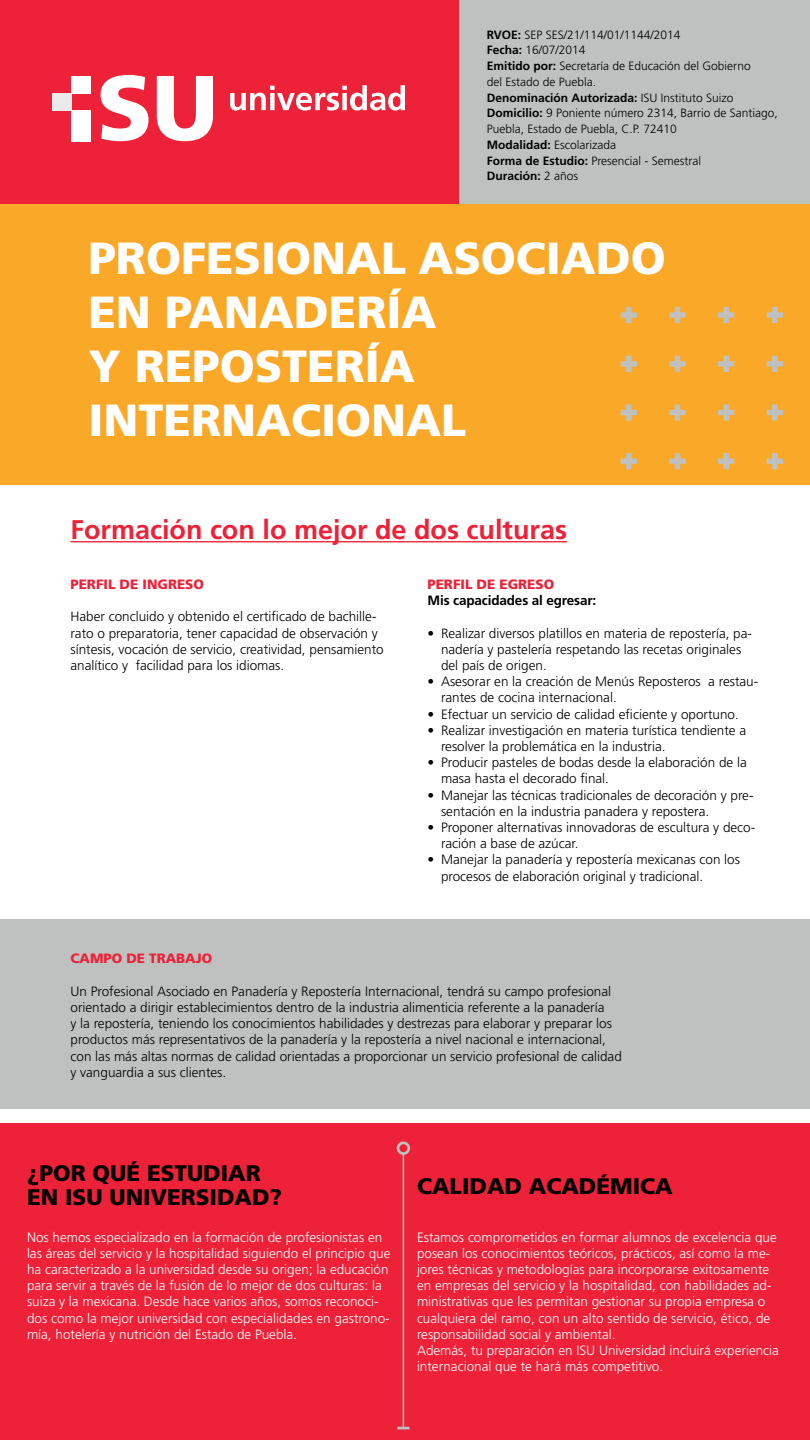
<style>
.page{position:relative;width:810px;height:1440px;background:#fff}
.page>*{position:absolute;margin:0;border:0;box-sizing:border-box;transform-origin:0 0}
.CARRERA{font:900 45px/54px "Frutiger LT Std";color:#fff}
.Formación{font:700 27px "Frutiger LT Std";color:#ed2137}
.TÍTULO_NEGRO{font:900 22.5px/24px "Frutiger LT Std";color:#000}
.PERFIL-3{font:300 13.5px/16.2px "Frutiger LT Std";color:#000}
.ESTUDIAR-CALIDAD{font:300 13.5px/16.2px "Frutiger LT Std";color:#fff}
.PERFIL-1{font:900 13.5px "Frutiger LT Std";color:#ed2137}
.PERFIL-2{font:700 13.5px "Frutiger LT Std";letter-spacing:-.01em;color:#000}
.Modalidad{font:300 12px/15.8px "Frutiger LT Std";color:#000}
.Modalidad-2{font:700 12px "Frutiger LT Std";color:#000}
.s1{font-weight:700}
.s2{font-weight:300}
</style>
<div class="page">
<div style="left:0;top:0;width:486px;height:228px;background:#ed2137"></div>
<div style="left:459px;top:0;width:351px;height:206px;background:#bfc1c1"></div>
<div style="left:0;top:919px;width:810px;height:189px;background:#bfc1c1"></div>
<div style="left:0;top:205px;width:810px;height:280px;background:#faa828"></div>
<svg style="left:230px;top:85px;width:175px;height:26px"></svg>
<svg style="left:101px;top:75px;width:48px;height:66px"></svg>
<svg style="left:157px;top:76px;width:56px;height:65px"></svg>
<div style="left:52px;top:93px;width:19px;height:17px;background:#eaeaea"></div>
<div style="left:71px;top:76px;width:20px;height:17px;background:#fff"></div>
<div style="left:71px;top:110px;width:20px;height:31px;background:#fff"></div>
<svg style="left:621px;top:307px;width:16px;height:16px"></svg>
<svg style="left:669px;top:307px;width:17px;height:16px"></svg>
<svg style="left:718px;top:307px;width:16px;height:16px"></svg>
<svg style="left:767px;top:307px;width:16px;height:16px"></svg>
<svg style="left:621px;top:453px;width:16px;height:16px"></svg>
<svg style="left:621px;top:404px;width:16px;height:17px"></svg>
<svg style="left:621px;top:356px;width:16px;height:16px"></svg>
<svg style="left:669px;top:453px;width:17px;height:16px"></svg>
<svg style="left:669px;top:404px;width:17px;height:17px"></svg>
<svg style="left:669px;top:356px;width:17px;height:16px"></svg>
<svg style="left:718px;top:453px;width:16px;height:16px"></svg>
<svg style="left:718px;top:404px;width:16px;height:17px"></svg>
<svg style="left:718px;top:356px;width:16px;height:16px"></svg>
<svg style="left:767px;top:453px;width:16px;height:16px"></svg>
<svg style="left:767px;top:404px;width:16px;height:17px"></svg>
<svg style="left:767px;top:356px;width:16px;height:16px"></svg>
<hr style="left:70px;top:541px;width:497px;height:1px;background:#ed2137">
<div style="left:0;top:1124px;width:810px;height:316px;background:#ed2137"></div>
<hr style="left:403px;top:1154px;width:1px;height:274px;background:#bfc2c2">
<div style="left:397px;top:1141px;width:13px;height:14px;border:3px solid #bfc2c2;border-radius:50%"></div>
<svg style="left:397px;top:1427px;width:12px;height:2px"></svg>
<p class="Modalidad" style="left:487px;top:27px;width:195px"><span class="s1">RVOE:</span> SEP SES/21/114/01/1144/2014</p>
<p class="Modalidad" style="left:487px;top:43px;width:100px"><span class="s1">Fecha:</span> 16/07/2014</p>
<p class="Modalidad" style="left:487px;top:58px;width:266px"><span class="s1">Emitido por:</span> Secretaría de Educación del Gobierno</p>
<p class="Modalidad" style="left:487px;top:74px;width:111px">del Estado de Puebla.</p>
<p class="Modalidad-2" style="left:487px;top:90px;width:248px">Denominación Autorizada: <span class="s2">ISU Instituto Suizo</span></p>
<p class="Modalidad" style="left:487px;top:106px;width:293px"><span class="s1">Domicilio:</span> 9 Poniente número 2314, Barrio de Santiago,<br>Puebla, Estado de Puebla, C.P. 72410</p>
<p class="Modalidad" style="left:487px;top:137px;width:131px"><span class="s1">Modalidad:</span> Escolarizada</p>
<p class="Modalidad" style="left:487px;top:153px;width:216px"><span class="s1">Forma de Estudio:</span> Presencial - Semestral</p>
<p class="Modalidad-2" style="left:487px;top:169px;width:93px">Duración: <span class="s2">2 años</span></p>
<p class="CARRERA" style="left:88px;top:231px;width:579px">PROFESIONAL ASOCIADO<br>EN PANADERÍA<br>Y REPOSTERÍA<br>INTERNACIONAL</p>
<p class="Formación" style="left:70px;top:514px;width:498px">Formación con lo mejor de dos culturas</p>
<p class="PERFIL-1" style="left:70px;top:576px;width:135px">PERFIL DE INGRESO</p>
<p class="PERFIL-3" style="left:70px;top:609px;width:315px">Haber concluido y obtenido el certificado de bachille&shy;rato o preparatoria, tener capacidad de observación y síntesis, vocación de servicio, creatividad, pensamiento analítico y facilidad para los idiomas.</p>
<p class="PERFIL-1" style="left:428px;top:576px;width:128px">PERFIL DE EGRESO</p>
<p class="PERFIL-2" style="left:428px;top:593px;width:170px">Mis capacidades al egresar:</p>
<p class="PERFIL-3" style="left:441px;top:625px;width:313px;text-indent:-14px">• Realizar diversos platillos en materia de repostería, pa&shy;nadería y pastelería respetando las recetas originales del país de origen.</p>
<p class="PERFIL-3" style="left:441px;top:674px;width:319px;text-indent:-14px">• Asesorar en la creación de Menús Reposteros a restau&shy;rantes de cocina internacional.</p>
<p class="PERFIL-3" style="left:428px;top:706px;width:313px">• Efectuar un servicio de calidad eficiente y oportuno.</p>
<p class="PERFIL-3" style="left:441px;top:722px;width:307px;text-indent:-14px">• Realizar investigación en materia turística tendiente a resolver la problemática en la industria.</p>
<p class="PERFIL-3" style="left:441px;top:755px;width:307px;text-indent:-14px">• Producir pasteles de bodas desde la elaboración de la masa hasta el decorado final.</p>
<p class="PERFIL-3" style="left:441px;top:787px;width:314px;text-indent:-14px">• Manejar las técnicas tradicionales de decoración y pre&shy;sentación en la industria panadera y repostera.</p>
<p class="PERFIL-3" style="left:441px;top:819px;width:316px;text-indent:-14px">• Proponer alternativas innovadoras de escultura y deco&shy;ración a base de azúcar.</p>
<p class="PERFIL-3" style="left:441px;top:852px;width:301px;text-indent:-14px">• Manejar la panadería y repostería mexicanas con los procesos de elaboración original y tradicional.</p>
<p class="PERFIL-1" style="left:70px;top:951px;width:143px">CAMPO DE TRABAJO</p>
<p class="PERFIL-3" style="left:70px;top:983px;width:553px">Un Profesional Asociado en Panadería y Repostería Internacional, tendrá su campo profesional orientado a dirigir establecimientos dentro de la industria alimenticia referente a la panadería<br>y la repostería, teniendo los conocimientos habilidades y destrezas para elaborar y preparar los productos más representativos de la panadería y la repostería a nivel nacional e internacional, con las más altas normas de calidad orientadas a proporcionar un servicio profesional de calidad y vanguardia a sus clientes.</p>
<p class="TÍTULO_NEGRO" style="left:27px;top:1161px;width:257px">¿POR QUÉ ESTUDIAR<br>EN ISU UNIVERSIDAD?</p>
<p class="TÍTULO_NEGRO" style="left:417px;top:1174px;width:257px">CALIDAD ACADÉMICA</p>
<p class="ESTUDIAR-CALIDAD" style="left:27px;top:1229px;width:365px">Nos hemos especializado en la formación de profesionistas en las áreas del servicio y la hospitalidad siguiendo el principio que ha caracterizado a la universidad desde su origen; la educación para servir a través de la fusión de lo mejor de dos culturas: la suiza y la mexicana. Desde hace varios años, somos reconoci&shy;dos como la mejor universidad con especialidades en gastrono&shy;mía, hotelería y nutrición del Estado de Puebla.</p>
<p class="ESTUDIAR-CALIDAD" style="left:417px;top:1229px;width:361px">Estamos comprometidos en formar alumnos de excelencia que posean los conocimientos teóricos, prácticos, así como la me&shy;jores técnicas y metodologías para incorporarse exitosamente en empresas del servicio y la hospitalidad, con habilidades ad&shy;ministrativas que les permitan gestionar su propia empresa o cualquiera del ramo, con un alto sentido de servicio, ético, de responsabilidad social y ambiental.</p>
<p class="ESTUDIAR-CALIDAD" style="left:417px;top:1342px;width:364px">Además, tu preparación en ISU Universidad incluirá experiencia internacional que te hará más competitivo.</p>
</div>
